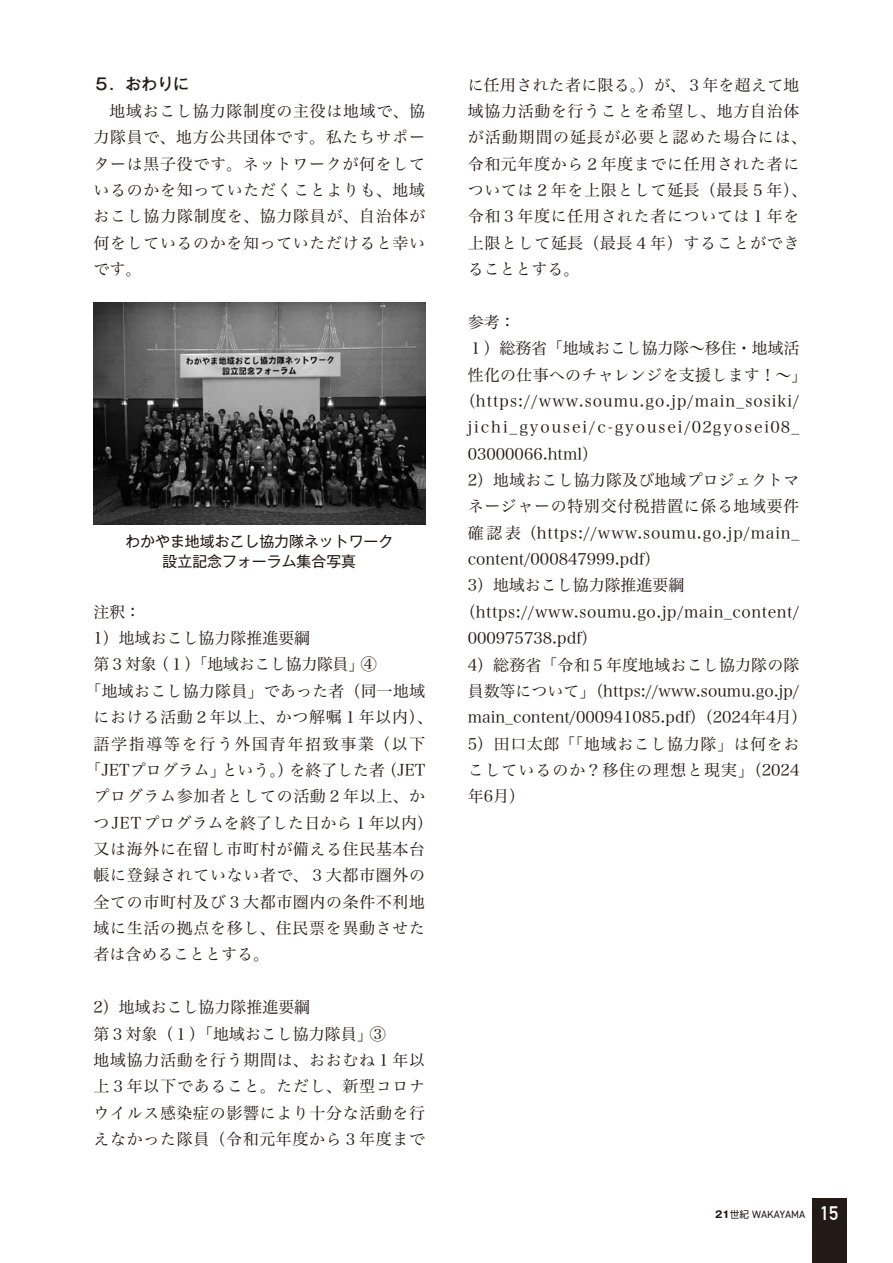
<style>
.page{position:relative;width:893px;height:1263px;background:#fff}
.page>*{position:absolute;margin:0;border:0;box-sizing:border-box;transform-origin:0 0}
.t1{font:15.9px/26.4px "Hira Min Pro W3";letter-spacing:.04em;color:#231916}
.t2{font:15.9px "Hira Min Pro W3";color:#231916}
.t3{font:15.9px "Hira Min Pro W3";letter-spacing:.01em;color:#231916}
.t4{font:15.9px "Hira Min Pro W3";letter-spacing:.065em;color:#231916}
.t5{font:15.9px "Hira Min Pro W3";letter-spacing:.12em;color:#231916}
.t6{font:15.9px "Hira Min Pro W3";letter-spacing:.005em;color:#231916}
.t7{font:15.9px "Hira Min Pro W3";letter-spacing:-.01em;color:#231916}
.t8{font:15.9px "Hira Min Pro W3";letter-spacing:.02em;color:#231916}
.t9{font:15.9px "Hira Min Pro W3";letter-spacing:.015em;color:#231916}
.t10{font:15.9px "Hira Min Pro W3";letter-spacing:-.02em;color:#231916}
.t11{font:15.9px "Hira Min Pro W3";letter-spacing:.105em;color:#231916}
.t12{font:500 15.9px "Gothic MB101 Pro";color:#231916}
.t13{font:14.85px/20.2px "Gothic MB101 Pro";color:#231916;text-align:center}
.t14{font:10.65px "DIN2014";color:#231916}
.s1{font-family:"Gothic MB101 Pro";font-weight:700;font-size:9.6px}
.s2{font-family:"UD Shin Go NT Pro";font-size:9.6px}
.s3{font-family:"DIN Alternate";font-weight:700;font-size:19.2px;color:#fff}
</style>
<div class="page">
<div style="left:812px;top:1198px;width:34px;height:65px;background:#231916"></div>
<img style="left:94px;top:303px;width:331px;height:221px">
<p class="t12" style="left:94px;top:71px;width:97px">５．おわりに</p>
<p class="t1" style="left:94px;top:96px;width:333px;text-align:justify;text-indent:16px">地域おこし協力隊制度の主役は地域で、協力隊員で、地方公共団体です。私たちサポーターは黒子役です。ネットワークが何をしているのかを知っていただくことよりも、地域おこし協力隊制度を、協力隊員が、自治体が何をしているのかを知っていただけると幸いです。</p>
<p class="t13" style="left:125px;top:529px;width:269px">わかやま地域おこし協力隊ネットワーク設立記念フォーラム集合写真</p>
<p class="t1" style="left:94px;top:597px;width:49px">注釈：</p>
<p class="t2" style="left:94px;top:624px;width:218px">1）地域おこし協力隊推進要綱</p>
<p class="t10" style="left:94px;top:651px;width:285px">第３対象 （１）「地域おこし協力隊員」④</p>
<p class="t9" style="left:86px;top:677px;width:341px">「地域おこし協力隊員」であった者（同一地域</p>
<p class="t1" style="left:94px;top:702px;width:341px">における活動２年以上、かつ解嘱１年以内）、</p>
<p class="t11" style="left:94px;top:730px;width:333px">語学指導等を行う外国青年招致事業（以下</p>
<p class="t2" style="left:86px;top:756px;width:341px">「JETプログラム」という。）を終了した者（JET</p>
<p class="t1" style="left:94px;top:782px;width:333px">プログラム参加者としての活動２年以上、か</p>
<p class="t3" style="left:94px;top:809px;width:341px">つJETプログラムを終了した日から１年以内）</p>
<p class="t1" style="left:94px;top:834px;width:333px">又は海外に在留し市町村が備える住民基本台</p>
<p class="t1" style="left:94px;top:861px;width:333px">帳に登録されていない者で、３大都市圏外の</p>
<p class="t1" style="left:94px;top:887px;width:333px">全ての市町村及び３大都市圏内の条件不利地</p>
<p class="t1" style="left:94px;top:913px;width:333px">域に生活の拠点を移し、住民票を異動させた</p>
<p class="t2" style="left:94px;top:941px;width:177px">者は含めることとする。</p>
<p class="t1" style="left:94px;top:992px;width:333px">2）地域おこし協力隊推進要綱　<br>第３対象（１）「地域おこし協力隊員」③<br>地域協力活動を行う期間は、おおむね１年以上３年以下であること。ただし、新型コロナウイルス感染症の影響により十分な活動を行えなかった隊員（令和元年度から３年度まで</p>
<p class="t1" style="left:468px;top:70px;width:341px">に任用された者に限る。）が、３年を超えて地域協力活動を行うことを希望し、地方自治体が活動期間の延長が必要と認めた場合には、令和元年度から２年度までに任用された者については２年を上限として延長（最長５年）、令和３年度に任用された者については１年を上限として延長（最長４年）することができることとする。</p>
<p class="t1" style="left:468px;top:307px;width:49px">参考：</p>
<p class="t7" style="left:468px;top:335px;width:333px">１）総務省「地域おこし協力隊～移住・地域活</p>
<p class="t8" style="left:468px;top:361px;width:341px">性化の仕事へのチャレンジを支援します！～」</p>
<p class="t4" style="left:460px;top:387px;width:341px">（https://www.soumu.go.jp/main_sosiki/</p>
<p class="t5" style="left:468px;top:414px;width:333px">jichi_gyousei/c-gyousei/02gyosei08_</p>
<p class="t2" style="left:468px;top:440px;width:132px">03000066.html）</p>
<p class="t3" style="left:468px;top:466px;width:333px">2）地域おこし協力隊及び地域プロジェクトマ</p>
<p class="t1" style="left:468px;top:492px;width:333px">ネージャーの特別交付税措置に係る地域要件</p>
<p class="t1" style="left:468px;top:518px;width:333px">確認表（https://www.soumu.go.jp/main_</p>
<p class="t2" style="left:468px;top:545px;width:194px">content/000847999.pdf）</p>
<p class="t2" style="left:468px;top:572px;width:218px">3）地域おこし協力隊推進要綱</p>
<p class="t1" style="left:460px;top:597px;width:341px">（https://www.soumu.go.jp/main_content/</p>
<p class="t2" style="left:468px;top:625px;width:131px">000975738.pdf）</p>
<p class="t3" style="left:468px;top:651px;width:333px">4）総務省「令和５年度地域おこし協⼒隊の隊</p>
<p class="t6" style="left:468px;top:677px;width:333px">員数等について」（https://www.soumu.go.jp/</p>
<p class="t2" style="left:468px;top:704px;width:341px">main_content/000941085.pdf）（2024年4月）</p>
<p class="t1" style="left:468px;top:729px;width:333px">5）田口太郎「「地域おこし協力隊」は何をお</p>
<p class="t4" style="left:468px;top:756px;width:333px">こしているのか？移住の理想と現実」（2024</p>
<p class="t1" style="left:468px;top:782px;width:59px">年6月）</p>
<p class="t14" style="left:715px;top:1207px;width:125px"><span class="s1">21</span><span class="s2">世紀</span> WAKAYAMA <span class="s3">15</span></p>
</div>
